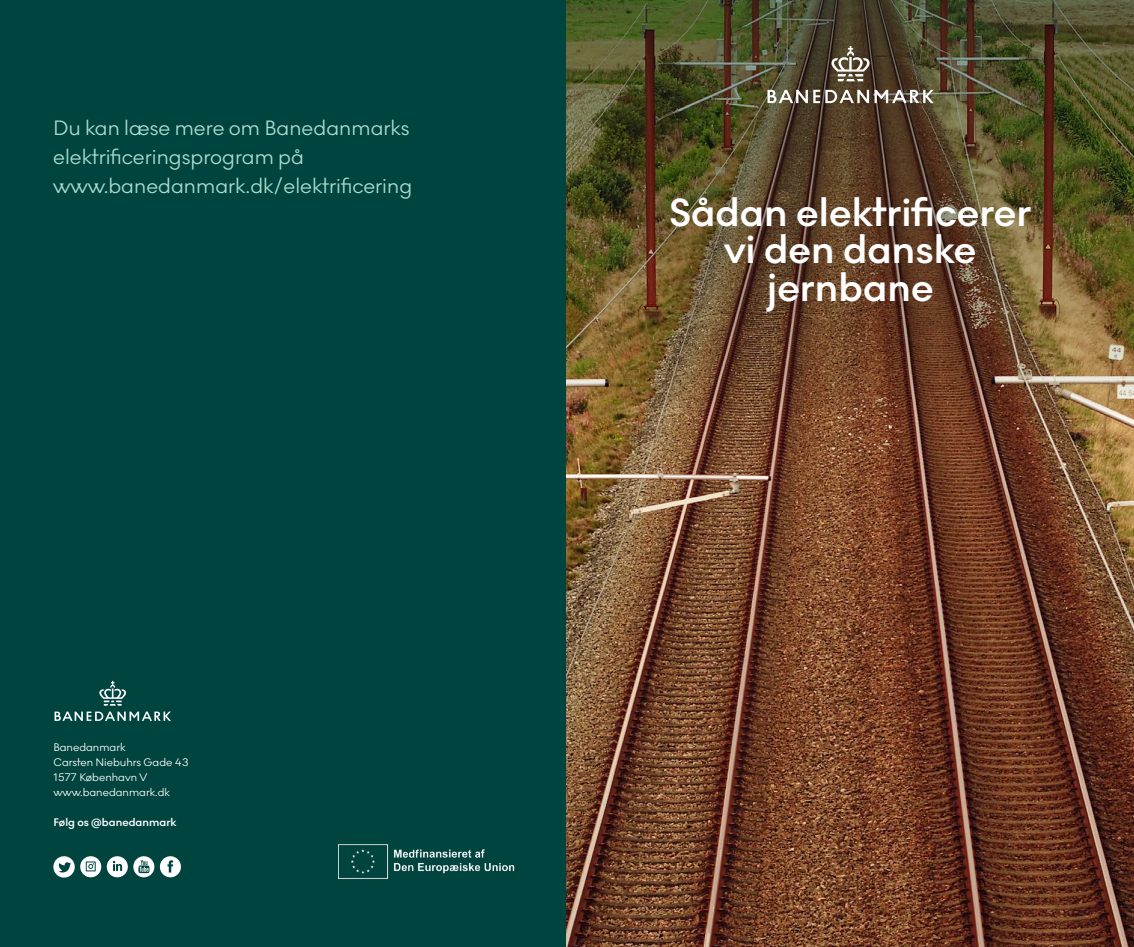
<style>
.page{position:relative;width:1134px;height:947px;background:#fff}
.page>*{position:absolute;margin:0;border:0;box-sizing:border-box;transform-origin:0 0}
.t1{font:600 40px/37.5px "Noir No 1";color:#fff;text-align:center}
.t2{font:300 21.25px/28.8px "Noir No 1";color:#abdcce}
.t3{font:300 11.25px/15px "Noir No 1";color:#fff}
.t4{font:600 11.25px "Noir No 1";color:#fff}
</style>
<div class="page">
<div style="left:0;top:0;width:567px;height:946px;background:#00443f"></div>
<img style="left:567px;top:418px;width:567px;height:528px">
<img style="left:567px;top:0;width:567px;height:418px">
<div style="left:732px;top:11px;width:237px;height:127px;border:1px solid #4d4d4f"></div>
<svg style="left:831px;top:46px;width:38px;height:35px"></svg>
<svg style="left:767px;top:90px;width:167px;height:13px"></svg>
<svg style="left:160px;top:856px;width:21px;height:20px"></svg>
<svg style="left:107px;top:856px;width:47px;height:20px"></svg>
<svg style="left:53px;top:856px;width:48px;height:21px"></svg>
<svg style="left:99px;top:680px;width:27px;height:25px"></svg>
<svg style="left:55px;top:711px;width:116px;height:9px"></svg>
<img style="left:338px;top:844px;width:177px;height:35px">
<p class="t2" style="left:53px;top:113px;width:360px">Du kan læse mere om Banedanmarks elektrificeringsprogram på www.banedanmark.dk/elektrificering</p>
<p class="t3" style="left:53px;top:739px;width:137px">Banedanmark<br>Carsten Niebuhrs Gade 43<br>1577 København V www.banedanmark.dk</p>
<p class="t4" style="left:53px;top:813px;width:125px">Følg os @banedanmark</p>
<h1 class="t1" style="left:669px;top:193px;width:363px">Sådan elektrificerer vi den danske jernbane</h1>
</div>
